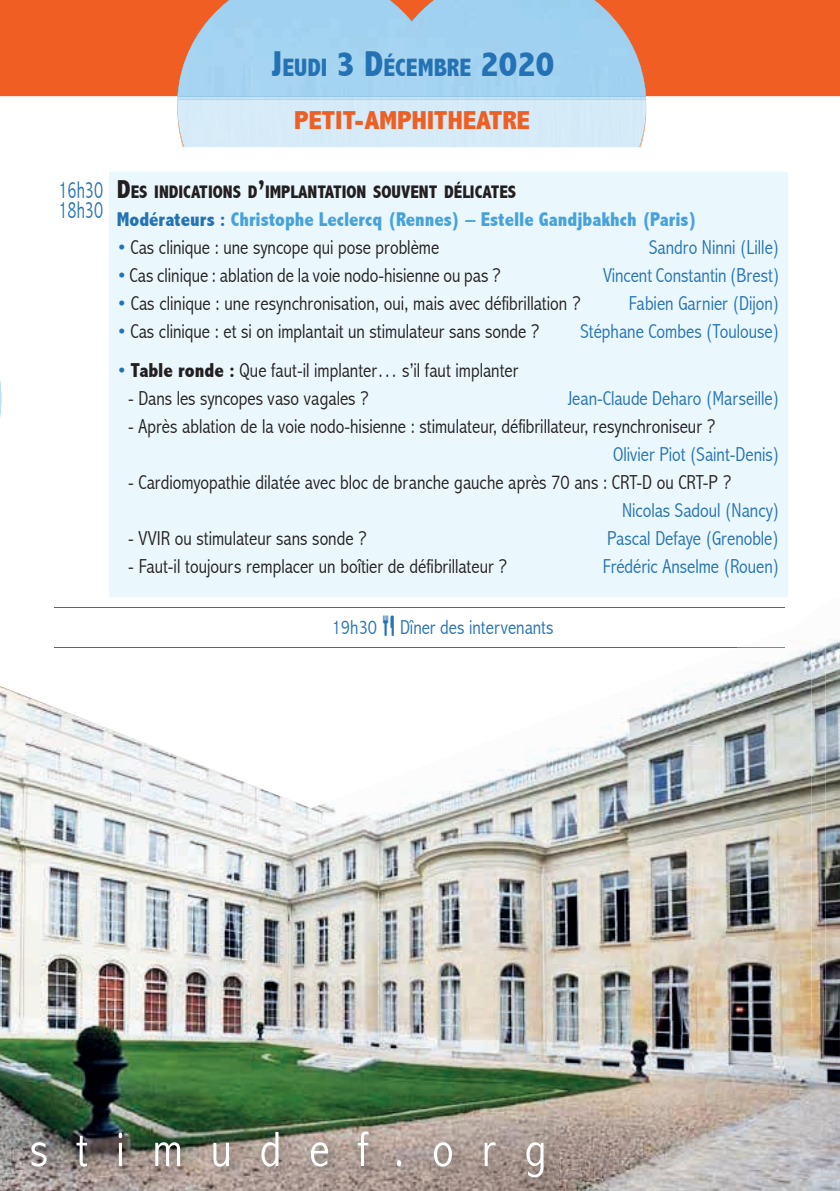
<style>
.page{position:relative;width:840px;height:1191px;background:#fff}
.page>*{position:absolute;margin:0;border:0;box-sizing:border-box;transform-origin:0 0}
.t1{font:300 condensed 50px "Abadi";letter-spacing:.56em;color:#fff}
.t2{font:800 condensed 26px "Abadi";letter-spacing:-.01em;color:#ef5e23;scale:1.11 1}
.t3{font:800 condensed 25.2px "Abadi";color:#2472b4}
.t4{font:300 condensed 24.2px/20px "Abadi";color:#2472b4;scale:.82 1}
.t5{font:300 condensed 20.2px "Abadi";color:#231f20}
.t6{font:300 condensed 20.2px "Abadi";color:#2472b4}
.t7{font:800 condensed 20px "Abadi";color:#48a2da}
.t8{font:800 condensed 18.2px "Abadi";color:#231f20}
.s1{font-size:36px}
.s2{font-size:26px}
.s3{color:#2472b4}
.s4{font-weight:800}
.s5{font-family:"Travelcons";font-weight:400;font-stretch:normal}
</style>
<div class="page">
<div style="left:0;top:0;width:839px;height:96px;background:#f05e23"></div>
<img style="left:177px;top:0;width:469px;height:96px">
<svg style="left:1px;top:99px;width:646px;height:308px"></svg>
<img style="left:0;top:380px;width:1px;height:37px">
<svg style="left:1px;top:107px;width:646px;height:52px"></svg>
<svg style="left:17px;top:158px;width:771px;height:439px;background:#edf8fd"></svg>
<img style="left:0;top:639px;width:839px;height:552px">
<img style="left:17px;top:607px;width:808px;height:428px">
<img style="left:25px;top:1126px;width:533px;height:65px">
<p class="t3" style="left:271px;top:53px;width:284px"><span class="s1">J</span>EUDI <span class="s1">3</span> <span class="s1">D</span>ÉCEMBRE <span class="s1">2020</span></p>
<p class="t2" style="left:294px;top:105px;width:214px">PETIT-AMPHITHEATRE</p>
<p class="t4" style="left:58px;top:180px;width:56px">16h30<br>18h30</p>
<p class="t8" style="left:117px;top:181px;width:400px"><span class="s2">D</span>ES INDICATIONS D<span class="s2">’</span>IMPLANTATION SOUVENT DÉLICATES</p>
<p class="t7" style="left:117px;top:207px;width:581px"><span class="s3">Modérateurs :</span> Christophe Leclercq (Rennes) – Estelle Gandjbakhch (Paris)</p>
<p class="t5" style="left:117px;top:235px;width:324px"><span class="s3">•</span> Cas clinique : une syncope qui pose problème</p>
<p class="t6" style="left:648px;top:235px;width:131px">Sandro Ninni (Lille)</p>
<p class="t5" style="left:117px;top:263px;width:385px"><span class="s3">•</span> Cas clinique : ablation de la voie nodo-hisienne ou pas ?</p>
<p class="t6" style="left:602px;top:263px;width:178px">Vincent Constantin (Brest)</p>
<p class="t5" style="left:117px;top:291px;width:465px"><span class="s3">•</span> Cas clinique : une resynchronisation, oui, mais avec défibrillation ?</p>
<p class="t6" style="left:628px;top:291px;width:152px">Fabien Garnier (Dijon)</p>
<p class="t5" style="left:117px;top:319px;width:424px"><span class="s3">•</span> Cas clinique : et si on implantait un stimulateur sans sonde ?</p>
<p class="t6" style="left:580px;top:319px;width:200px">Stéphane Combes (Toulouse)</p>
<p class="t5" style="left:117px;top:359px;width:403px"><span class="s3">•</span> <span class="s4">Table ronde :</span> Que faut-il implanter… s’il faut implanter</p>
<p class="t5" style="left:128px;top:387px;width:242px">- Dans les syncopes vaso vagales ?</p>
<p class="t6" style="left:567px;top:387px;width:213px">Jean-Claude Deharo (Marseille)</p>
<p class="t5" style="left:128px;top:415px;width:588px">- Après ablation de la voie nodo-hisienne : stimulateur, défibrillateur, resynchroniseur ?</p>
<p class="t6" style="left:612px;top:443px;width:167px">Olivier Piot (Saint-Denis)</p>
<p class="t5" style="left:128px;top:471px;width:604px">- Cardiomyopathie dilatée avec bloc de branche gauche après 70 ans : CRT-D ou CRT-P ?</p>
<p class="t6" style="left:621px;top:499px;width:158px">Nicolas Sadoul (Nancy)</p>
<p class="t5" style="left:128px;top:527px;width:240px">- VVIR ou stimulateur sans sonde ?</p>
<p class="t6" style="left:606px;top:527px;width:173px">Pascal Defaye (Grenoble)</p>
<p class="t5" style="left:128px;top:555px;width:380px">- Faut-il toujours remplacer un boîtier de défibrillateur ?</p>
<p class="t6" style="left:602px;top:555px;width:178px">Frédéric Anselme (Rouen)</p>
<p class="t6" style="left:331px;top:615px;width:223px">19h30 <span class="s5">\</span> Dîner des intervenants</p>
<h1 class="t1" style="left:30px;top:1120px;width:517px">stimudef.org</h1>
</div>
